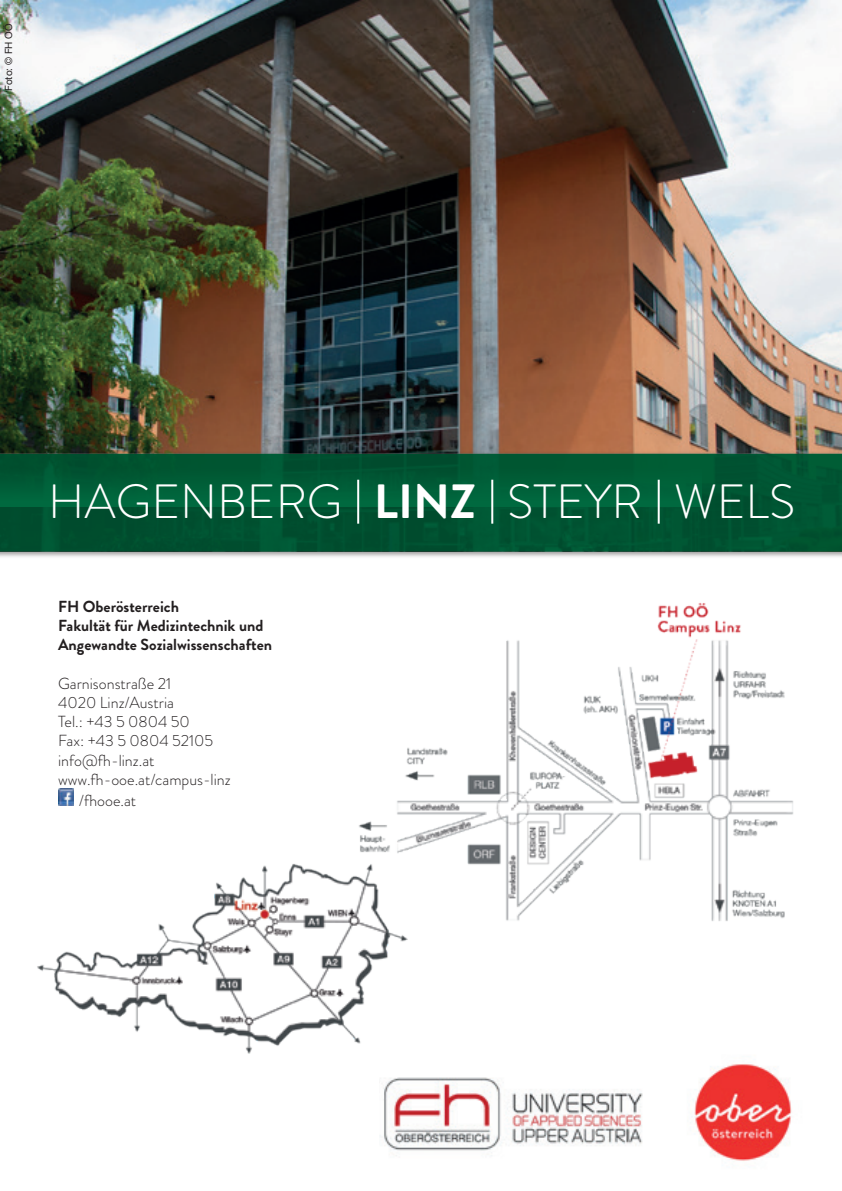
<style>
.page{position:relative;width:842px;height:1191px;background:#fff}
.page>*{position:absolute;margin:0;border:0;box-sizing:border-box;transform-origin:0 0}
.t1{font:300 48px "Brandon Grotesque";color:#fff}
.t2{font:300 16px/19.2px "Brandon Grotesque";color:#231f20}
.t3{font:700 16px/19.2px "Brandon Grotesque";color:#231f20}
.t4{font:10px "Helvetica Neue LT Std";color:#231f20}
.s1{font-weight:700}
</style>
<div class="page">
<img style="left:0;top:0;width:842px;height:451px">
<div style="left:0;top:451px;width:842px;height:107px;background:#231f20;opacity:.45"></div>
<svg style="left:0;top:454px;width:842px;height:98px;background:#005633"></svg>
<hr style="left:357px;top:480px;width:2px;height:43px;background:#fff">
<hr style="left:491px;top:480px;width:2px;height:43px;background:#fff">
<hr style="left:658px;top:480px;width:2px;height:43px;background:#fff">
<img style="left:690px;top:1064px;width:102px;height:97px">
<img style="left:380px;top:1077px;width:263px;height:79px">
<img style="left:37px;top:603px;width:757px;height:451px">
<img style="left:58px;top:788px;width:15px;height:17px">
<p class="t4" style="left:3px;top:91px;width:69px;rotate:-90deg">Foto: © FH OÖ</p>
<h1 class="t1" style="left:48px;top:468px;width:748px">HAGENBERG <span class="s1">LINZ</span> STEYR WELS</h1>
<p class="t3" style="left:58px;top:597px;width:216px">FH Oberösterreich<br>Fakultät für Medizintechnik und<br>Angewandte Sozialwissenschaften</p>
<p class="t2" style="left:58px;top:673px;width:174px">Garnisonstraße 21<br>4020 Linz/Austria<br>Tel.: +43 5 0804 50<br>Fax: +43 5 0804 52105 info@fh-linz.at www.fh-ooe.at/campus-linz</p>
<p class="t2" style="left:79px;top:790px;width:59px">/fhooe.at</p>
</div>
